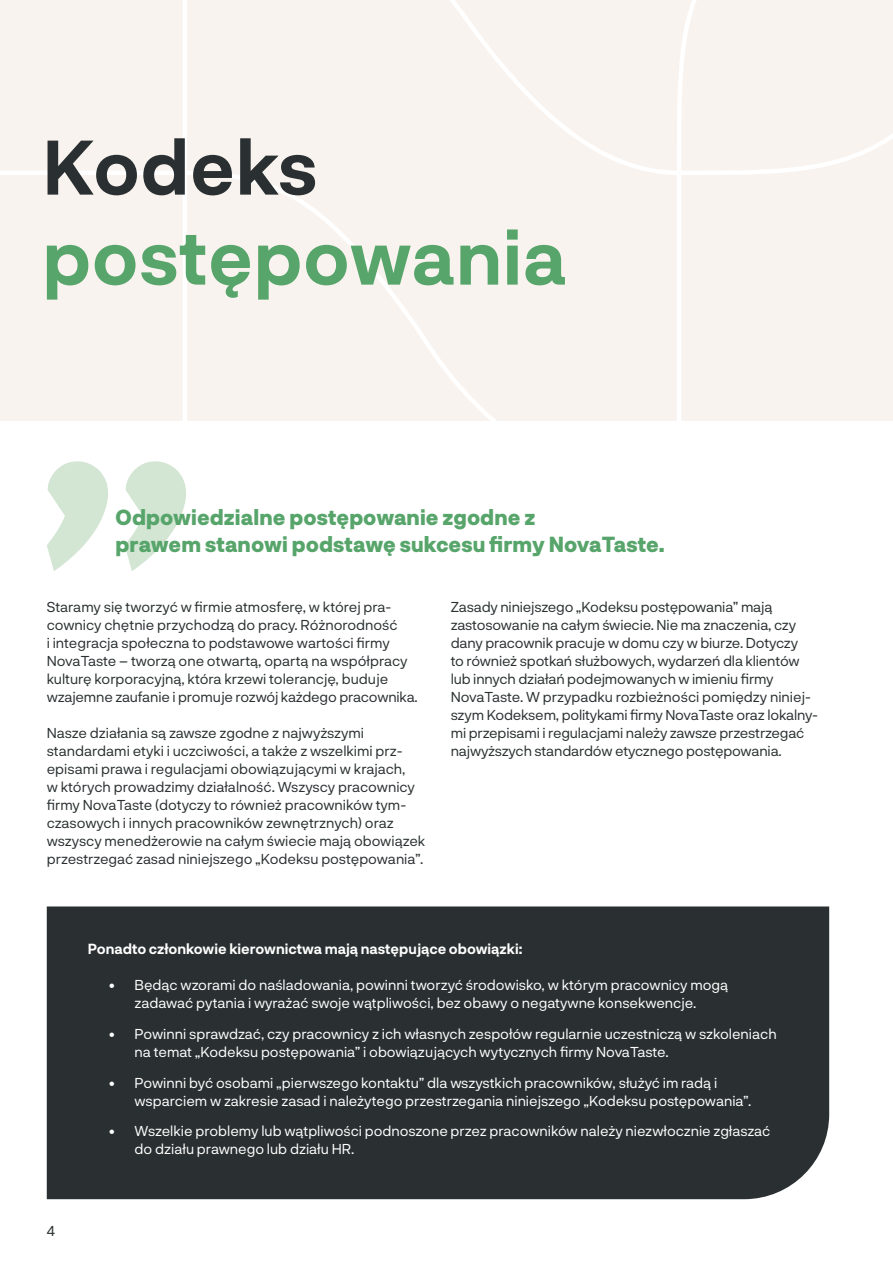
<style>
.page{position:relative;width:893px;height:1263px;background:#fff}
.page>*{position:absolute;margin:0;border:0;box-sizing:border-box;transform-origin:0 0}
.t1{font:700 75px "Neurial Grotesk";letter-spacing:.005em;color:#57a56b}
.t2{font:700 75px "Neurial Grotesk";letter-spacing:.005em;color:#2a3031}
.t3{font:800 21px/27px "Neurial Grotesk";letter-spacing:.005em;color:#57a56b}
.t4{font:14.25px/18px "Neurial Grotesk";letter-spacing:-.01em;color:#2a3031}
.t5{font:14.25px/18px "Neurial Grotesk";color:#fff}
.t6{font:700 14.25px "Neurial Grotesk";color:#fff}
</style>
<div class="page">
<div style="left:47px;top:906px;width:782px;height:293px;background:#2a3031"></div>
<div style="left:0;top:0;width:893px;height:421px;background:#f9f3ef"></div>
<svg style="left:47px;top:461px;width:139px;height:110px"></svg>
<h1 class="t2" style="left:43px;top:113px;width:276px">Kodeks</h1>
<h1 class="t1" style="left:43px;top:203px;width:526px">postępowania</h1>
<h2 class="t3" style="left:116px;top:502px;width:551px">Odpowiedzialne postępowanie zgodne z<br>prawem stanowi podstawę sukcesu firmy NovaTaste.</h2>
<p class="t4" style="left:47px;top:597px;width:373px">Staramy się tworzyć w firmie atmosferę, w której pra&shy;cownicy chętnie przychodzą do pracy. Różnorodność<br>i integracja społeczna to podstawowe wartości firmy NovaTaste – tworzą one otwartą, opartą na współpracy kulturę korporacyjną, która krzewi tolerancję, buduje wzajemne zaufanie i promuje rozwój każdego pracownika.</p>
<p class="t4" style="left:47px;top:723px;width:380px">Nasze działania są zawsze zgodne z najwyższymi standardami etyki i uczciwości, a także z wszelkimi prz&shy;episami prawa i regulacjami obowiązującymi w krajach,<br>w których prowadzimy działalność. Wszyscy pracownicy firmy NovaTaste (dotyczy to również pracowników tym&shy;czasowych i innych pracowników zewnętrznych) oraz wszyscy menedżerowie na całym świecie mają obowiązek przestrzegać zasad niniejszego „Kodeksu postępowania”.</p>
<p class="t4" style="left:451px;top:597px;width:369px">Zasady niniejszego „Kodeksu postępowania” mają zastosowanie na całym świecie. Nie ma znaczenia, czy dany pracownik pracuje w domu czy w biurze. Dotyczy<br>to również spotkań służbowych, wydarzeń dla klientów lub innych działań podejmowanych w imieniu firmy NovaTaste. W przypadku rozbieżności pomiędzy niniej&shy;szym Kodeksem, politykami firmy NovaTaste oraz lokalny&shy;mi przepisami i regulacjami należy zawsze przestrzegać najwyższych standardów etycznego postępowania.</p>
<p class="t4" style="left:47px;top:1221px;width:10px">4</p>
<p class="t6" style="left:88px;top:939px;width:436px">Ponadto członkowie kierownictwa mają następujące obowiązki:</p>
<p class="t5" style="left:109px;top:975px;width:621px;text-align:center">• Będąc wzorami do naśladowania, powinni tworzyć środowisko, w którym pracownicy mogą zadawać pytania i wyrażać swoje wątpliwości, bez obawy o negatywne konsekwencje.</p>
<p class="t5" style="left:135px;top:1024px;width:644px;text-indent:-26px">• Powinni sprawdzać, czy pracownicy z ich własnych zespołów regularnie uczestniczą w szkoleniach na temat „Kodeksu postępowania” i obowiązujących wytycznych firmy NovaTaste.</p>
<p class="t5" style="left:135px;top:1073px;width:618px;text-indent:-26px">• Powinni być osobami „pierwszego kontaktu” dla wszystkich pracowników, służyć im radą i wsparciem w zakresie zasad i należytego przestrzegania niniejszego „Kodeksu postępowania”.</p>
<p class="t5" style="left:135px;top:1121px;width:637px;text-indent:-26px">• Wszelkie problemy lub wątpliwości podnoszone przez pracowników należy niezwłocznie zgłaszać do działu prawnego lub działu HR.</p>
</div>
